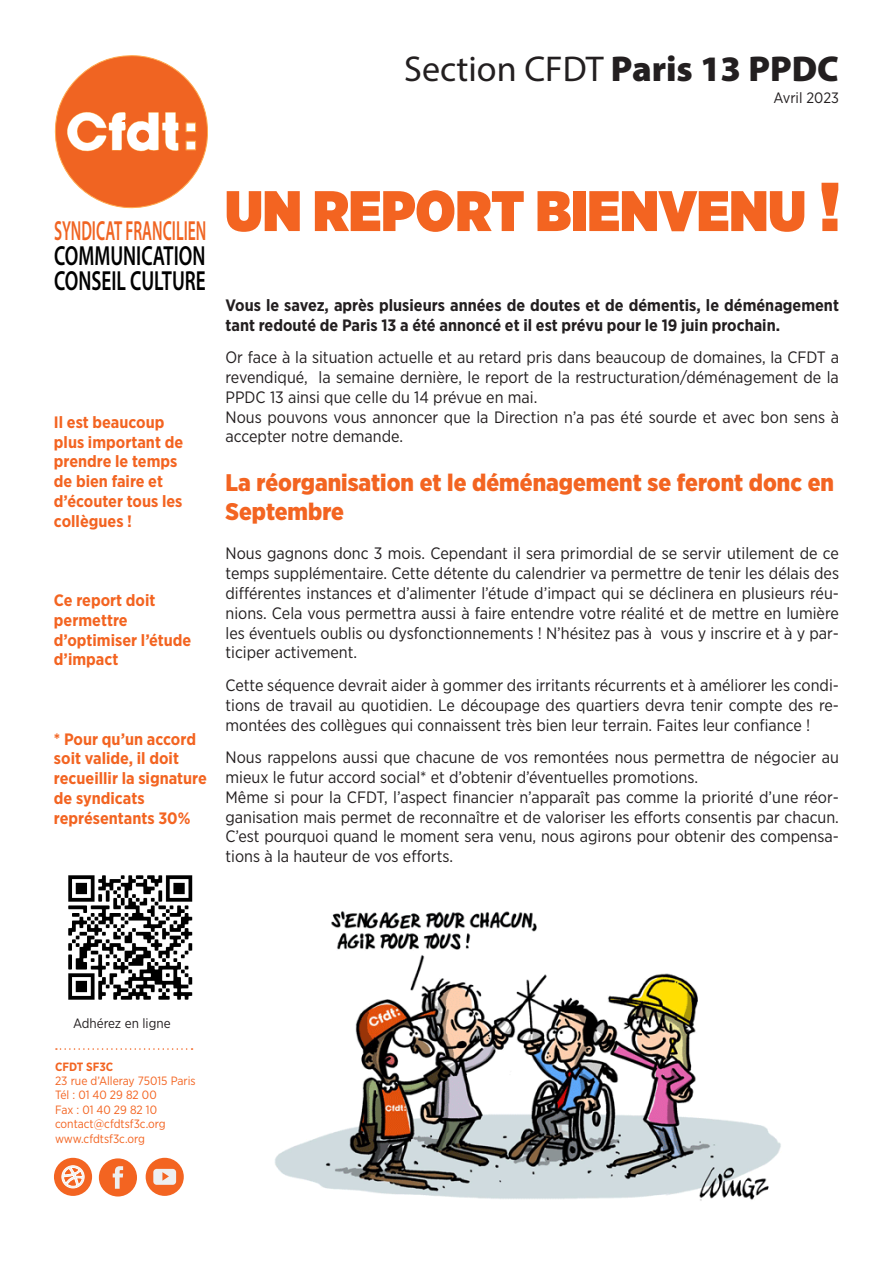
<style>
.page{position:relative;width:893px;height:1263px;background:#fff}
.page>*{position:absolute;margin:0;border:0;box-sizing:border-box;transform-origin:0 0}
.t1{font:900 57px "Gotham Narrow";color:#f36421}
.t2{font:36px "Myriad Pro";color:#231f20}
.t3{font:600 27.75px/24.9px "Myriad Pro";color:#000;text-align:justify;scale:.7 1}
.t4{font:900 24px/28.8px "Gotham Narrow";color:#f36421}
.t5{font:16.5px/19.8px "Gotham Narrow";color:#231f20;text-align:justify}
.t6{font:700 16.5px/19.8px "Gotham Narrow";color:#f36421}
.t7{font:700 16.5px/19.8px "Gotham Narrow";color:#231f20}
.t8{font:15px "Gotham Narrow";color:#231f20}
.t9{font:13.5px "Gotham Narrow";color:#231f20}
.t10{font:12px/14.4px "Gotham Narrow";color:#f36421}
.s1{font-weight:900}
.s2{color:#f06422}
.s3{font-size:69px}
.s4{font-weight:700}
</style>
<div class="page">
<svg style="left:54px;top:55px;width:154px;height:154px"></svg>
<div style="left:54px;top:1158px;width:38px;height:38px;background:#f36421;border-radius:50%"></div>
<svg style="left:62px;top:1165px;width:23px;height:23px"></svg>
<div style="left:99px;top:1158px;width:38px;height:38px;background:#f36421;border-radius:50%"></div>
<svg style="left:113px;top:1166px;width:10px;height:23px"></svg>
<div style="left:146px;top:1158px;width:38px;height:38px;background:#f36421;border-radius:50%"></div>
<svg style="left:153px;top:1169px;width:23px;height:16px"></svg>
<svg style="left:56px;top:1048px;width:137px;height:2px"></svg>
<img style="left:68px;top:875px;width:125px;height:125px">
<img style="left:275px;top:911px;width:506px;height:290px">
<p class="t2" style="left:404px;top:47px;width:436px">Section CFDT <span class="s1">Paris 13 PPDC</span></p>
<p class="t8" style="left:773px;top:89px;width:67px">Avril 2023</p>
<p class="t3" style="left:54px;top:218px;width:219px"><span class="s2">SYNDICAT FRANCILIEN </span>COMMUNICATION CONSEIL CULTURE</p>
<p class="t6" style="left:54px;top:412px;width:131px">Il est beaucoup plus important de prendre le temps de bien faire et d’écouter tous les collègues !</p>
<p class="t6" style="left:54px;top:590px;width:139px">Ce report doit permettre d’optimiser l’étude d’impact</p>
<p class="t6" style="left:54px;top:729px;width:154px">* Pour qu’un accord soit valide, il doit recueillir la signature de syndicats représentants 30%</p>
<p class="t1" style="left:225px;top:172px;width:617px">UN REPORT BIENVENU <span class="s3">!</span></p>
<p class="t7" style="left:225px;top:295px;width:615px">Vous le savez, après plusieurs années de doutes et de démentis, le déménagement tant redouté de Paris 13 a été annoncé et il est prévu pour le 19 juin prochain.</p>
<p class="t5" style="left:225px;top:347px;width:615px">Or face à la situation actuelle et au retard pris dans beaucoup de domaines, la CFDT a revendiqué, la semaine dernière, le report de la restructuration/déménagement de la PPDC 13 ainsi que celle du 14 prévue en mai.</p>
<p class="t5" style="left:225px;top:407px;width:615px">Nous pouvons vous annoncer que la Direction n’a pas été sourde et avec bon sens à accepter notre demande.</p>
<p class="t4" style="left:225px;top:468px;width:610px">La réorganisation et le déménagement se feront donc en<br>Septembre</p>
<p class="t5" style="left:225px;top:543px;width:615px">Nous gagnons donc 3 mois. Cependant il sera primordial de se servir utilement de ce temps supplémentaire. Cette détente du calendrier va permettre de tenir les délais des différentes instances et d’alimenter l’étude d’impact qui se déclinera en plusieurs réu&shy;nions. Cela vous permettra aussi à faire entendre votre réalité et de mettre en lumière les éventuels oublis ou dysfonctionnements ! N’hésitez pas à vous y inscrire et à y par&shy;ticiper activement.</p>
<p class="t5" style="left:225px;top:675px;width:615px">Cette séquence devrait aider à gommer des irritants récurrents et à améliorer les condi&shy;tions de travail au quotidien. Le découpage des quartiers devra tenir compte des re&shy;montées des collègues qui connaissent très bien leur terrain. Faites leur confiance !</p>
<p class="t5" style="left:225px;top:747px;width:615px">Nous rappelons aussi que chacune de vos remontées nous permettra de négocier au mieux le futur accord social* et d’obtenir d’éventuelles promotions.</p>
<p class="t5" style="left:225px;top:787px;width:615px">Même si pour la CFDT, l’aspect financier n’apparaît pas comme la priorité d’une réor&shy;ganisation mais permet de reconnaître et de valoriser les efforts consentis par chacun.<br>C’est pourquoi quand le moment sera venu, nous agirons pour obtenir des compensa&shy;tions à la hauteur de vos efforts.</p>
<p class="t9" style="left:73px;top:1015px;width:99px">Adhérez en ligne</p>
<p class="t10" style="left:55px;top:1059px;width:142px"><span class="s4">CFDT SF3C<br></span>23 rue d’Alleray 75015 Paris<br>Tél : 01 40 29 82 00</p>
<p class="t10" style="left:55px;top:1102px;width:112px">Fax : 01 40 29 82 10 contact@cfdtsf3c.org</p>
<p class="t10" style="left:55px;top:1131px;width:91px">www.cfdtsf3c.org</p>
</div>
